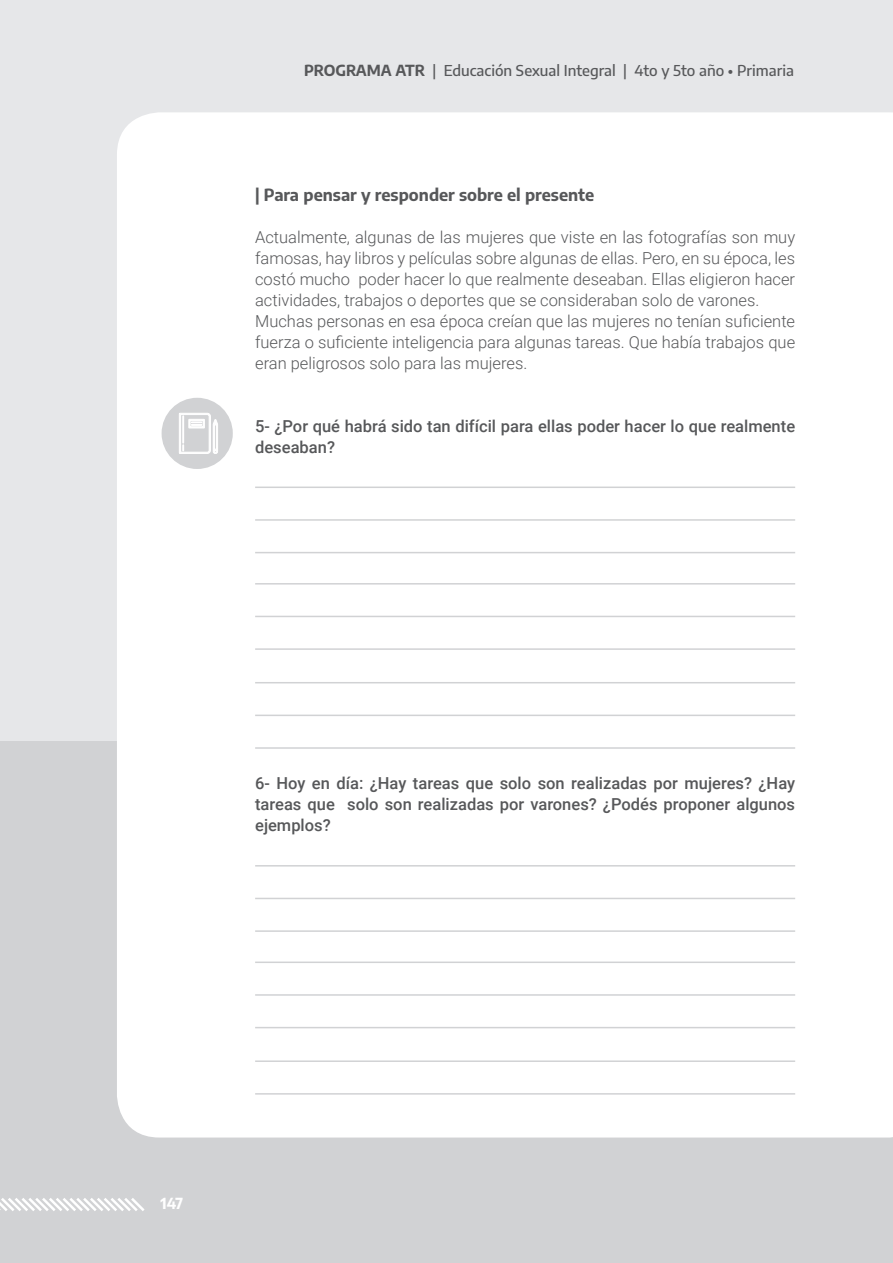
<style>
.page{position:relative;width:893px;height:1263px;background:#fff}
.page>*{position:absolute;margin:0;border:0;box-sizing:border-box;transform-origin:0 0}
.Texto_principal{font:300 16.5px/21px "Roboto";color:#57585a;text-align:justify}
.Actividades{font:500 16.5px/21px "Roboto";color:#57585a}
.Título_2{font:700 16.5px "Encode Sans";color:#57585a}
.t1{font:500 15px "Encode Sans";color:#57585a}
.t2{font:700 15px "Encode Sans";color:#fff}
.s1{font-weight:700}
</style>
<div class="page">
<div style="left:0;top:594px;width:893px;height:669px;background:#d1d2d4"></div>
<div style="left:0;top:0;width:893px;height:740px;background:#e6e7e9"></div>
<svg style="left:0;top:1198px;width:145px;height:13px"></svg>
<div style="left:117px;top:112px;width:776px;height:1025px;background:#fff"></div>
<hr style="left:255px;top:486px;width:540px;height:2px;background:#d1d2d4">
<hr style="left:255px;top:519px;width:540px;height:2px;background:#d1d2d4">
<hr style="left:255px;top:552px;width:540px;height:1px;background:#d1d2d4">
<hr style="left:255px;top:583px;width:540px;height:1px;background:#d1d2d4">
<hr style="left:255px;top:616px;width:540px;height:1px;background:#d1d2d4">
<hr style="left:255px;top:648px;width:540px;height:2px;background:#d1d2d4">
<hr style="left:255px;top:682px;width:540px;height:1px;background:#d1d2d4">
<hr style="left:255px;top:715px;width:540px;height:1px;background:#d1d2d4">
<hr style="left:255px;top:747px;width:540px;height:2px;background:#d1d2d4">
<hr style="left:255px;top:865px;width:540px;height:1px;background:#d1d2d4">
<hr style="left:255px;top:898px;width:540px;height:1px;background:#d1d2d4">
<hr style="left:255px;top:930px;width:540px;height:2px;background:#d1d2d4">
<hr style="left:255px;top:961px;width:540px;height:2px;background:#d1d2d4">
<hr style="left:255px;top:994px;width:540px;height:2px;background:#d1d2d4">
<hr style="left:255px;top:1027px;width:540px;height:1px;background:#d1d2d4">
<hr style="left:255px;top:1060px;width:540px;height:2px;background:#d1d2d4">
<hr style="left:255px;top:1093px;width:540px;height:1px;background:#d1d2d4">
<div style="left:162px;top:398px;width:71px;height:71px;background:#d1d2d4;border-radius:50%"></div>
<svg style="left:179px;top:413px;width:39px;height:41px"></svg>
<p class="t1" style="left:304px;top:60px;width:492px"><span class="s1">PROGRAMA ATR</span> | Educación Sexual Integral | 4to y 5to año • Primaria</p>
<p class="Título_2" style="left:255px;top:182px;width:341px">| Para pensar y responder sobre el presente</p>
<p class="Texto_principal" style="left:255px;top:226px;width:542px">Actualmente, algunas de las mujeres que viste en las fotografías son muy famosas, hay libros y películas sobre algunas de ellas. Pero, en su época, les costó mucho poder hacer lo que realmente deseaban. Ellas eligieron hacer actividades, trabajos o deportes que se consideraban solo de varones.</p>
<p class="Texto_principal" style="left:255px;top:310px;width:542px">Muchas personas en esa época creían que las mujeres no tenían suficiente fuerza o suficiente inteligencia para algunas tareas. Que había trabajos que eran peligrosos solo para las mujeres.</p>
<p class="Actividades" style="left:255px;top:415px;width:542px">5- ¿Por qué habrá sido tan difícil para ellas poder hacer lo que realmente deseaban?</p>
<p class="Actividades" style="left:255px;top:772px;width:542px;text-align:justify">6- Hoy en día: ¿Hay tareas que solo son realizadas por mujeres? ¿Hay tareas que solo son realizadas por varones? ¿Podés proponer algunos ejemplos?</p>
<p class="t2" style="left:161px;top:1192px;width:24px">147</p>
</div>
